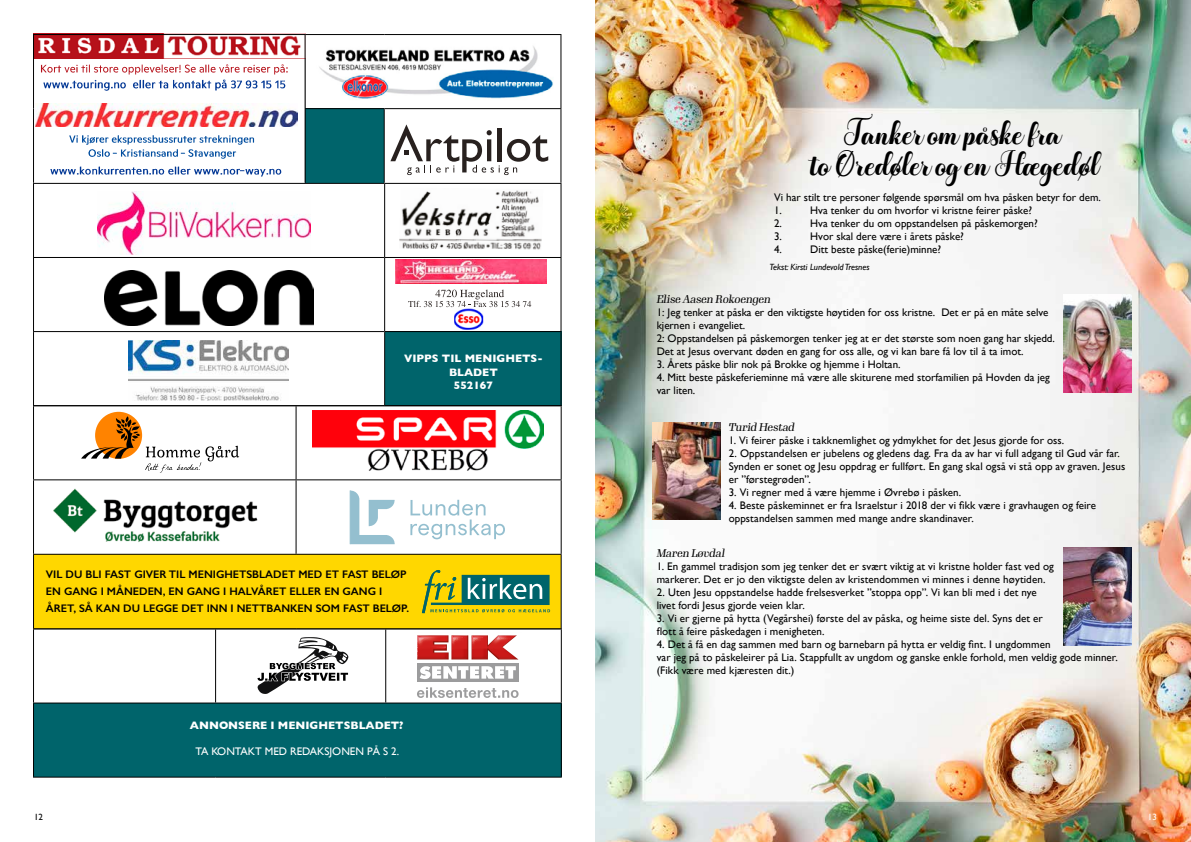
<style>
.page{position:relative;width:1191px;height:842px;background:#fff}
.page>*{position:absolute;margin:0;border:0;box-sizing:border-box;transform-origin:0 0}
.t1{font:25.4px/30.5px "The Humble Script";color:#000;text-align:center}
.t2{font:11px/13px "Gill Sans";color:#000}
.t3{font:600 11px/17px "Gill Sans";color:#000}
.t4{font:700 11px/13.2px "Gill Sans";color:#fff;text-align:center}
.t5{font:italic 11px "Gimlet Display";letter-spacing:-.01em;color:#000}
.t6{font:11px "Gill Sans";color:#fff}
.t7{font:italic 9px "Gill Sans";color:#000}
.t8{font:9px "Gill Sans";color:#000}
.t9{font:9px "Gill Sans";color:#fff}
</style>
<div class="page">
<img style="left:595px;top:0;width:596px;height:842px">
<svg style="left:81px;top:412px;width:158px;height:59px"></svg>
<div style="left:33px;top:704px;width:528px;height:73px;background:#00646b"></div>
<div style="left:305px;top:108px;width:78px;height:75px;background:#00646b"></div>
<div style="left:385px;top:331px;width:176px;height:75px;background:#00646b"></div>
<svg style="left:34px;top:82px;width:270px;height:101px"></svg>
<img style="left:35px;top:103px;width:262px;height:24px">
<img style="left:70px;top:131px;width:234px;height:14px">
<img style="left:89px;top:145px;width:24px;height:14px">
<img style="left:113px;top:145px;width:68px;height:14px">
<img style="left:181px;top:145px;width:7px;height:14px">
<img style="left:188px;top:145px;width:55px;height:14px">
<img style="left:34px;top:35px;width:270px;height:24px">
<img style="left:41px;top:64px;width:247px;height:11px">
<img style="left:44px;top:79px;width:246px;height:12px">
<img style="left:50px;top:162px;width:238px;height:15px">
<img style="left:240px;top:162px;width:10px;height:15px">
<hr style="left:33px;top:629px;width:1px;height:73px;background:#000">
<hr style="left:215px;top:629px;width:1px;height:73px;background:#000">
<hr style="left:386px;top:628px;width:176px;height:1px;background:#000">
<hr style="left:385px;top:629px;width:1px;height:73px;background:#000">
<hr style="left:561px;top:629px;width:1px;height:73px;background:#000">
<hr style="left:33px;top:702px;width:183px;height:1px;background:#000">
<hr style="left:33px;top:703px;width:1px;height:74px;background:#000">
<hr style="left:216px;top:702px;width:170px;height:1px;background:#000">
<hr style="left:386px;top:702px;width:176px;height:1px;background:#000">
<hr style="left:561px;top:703px;width:1px;height:74px;background:#000">
<hr style="left:33px;top:777px;width:183px;height:1px;background:#000">
<hr style="left:216px;top:777px;width:170px;height:1px;background:#000">
<hr style="left:386px;top:777px;width:176px;height:1px;background:#000">
<div style="left:417px;top:663px;width:102px;height:18px;background:#9c9c9d"></div>
<svg style="left:417px;top:635px;width:102px;height:44px"></svg>
<svg style="left:417px;top:687px;width:101px;height:11px"></svg>
<svg style="left:257px;top:637px;width:91px;height:57px"></svg>
<div style="left:34px;top:554px;width:527px;height:75px;background:#ffd700"></div>
<hr style="left:33px;top:406px;width:1px;height:73px;background:#000">
<hr style="left:295px;top:406px;width:1px;height:73px;background:#000">
<hr style="left:560px;top:406px;width:1px;height:73px;background:#000">
<hr style="left:33px;top:479px;width:263px;height:1px;background:#000">
<hr style="left:33px;top:480px;width:1px;height:74px;background:#000">
<hr style="left:296px;top:479px;width:265px;height:1px;background:#000">
<hr style="left:33px;top:554px;width:263px;height:1px;background:#000">
<hr style="left:33px;top:555px;width:1px;height:73px;background:#000">
<hr style="left:296px;top:554px;width:265px;height:1px;background:#000">
<hr style="left:560px;top:555px;width:1px;height:73px;background:#000">
<hr style="left:33px;top:628px;width:263px;height:1px;background:#000">
<hr style="left:296px;top:628px;width:265px;height:1px;background:#000">
<img style="left:313px;top:411px;width:230px;height:60px">
<img style="left:98px;top:191px;width:212px;height:63px">
<hr style="left:33px;top:183px;width:352px;height:1px;background:#000">
<hr style="left:33px;top:184px;width:1px;height:73px;background:#000">
<hr style="left:385px;top:183px;width:176px;height:1px;background:#000">
<hr style="left:384px;top:184px;width:1px;height:73px;background:#000">
<hr style="left:560px;top:184px;width:1px;height:73px;background:#000">
<hr style="left:33px;top:257px;width:352px;height:1px;background:#000">
<hr style="left:33px;top:258px;width:1px;height:73px;background:#000">
<hr style="left:385px;top:257px;width:176px;height:1px;background:#000">
<hr style="left:384px;top:258px;width:1px;height:73px;background:#000">
<hr style="left:560px;top:258px;width:1px;height:73px;background:#000">
<hr style="left:33px;top:331px;width:352px;height:1px;background:#000">
<hr style="left:33px;top:332px;width:1px;height:73px;background:#000">
<hr style="left:385px;top:331px;width:176px;height:1px;background:#000">
<hr style="left:384px;top:332px;width:1px;height:73px;background:#000">
<hr style="left:560px;top:332px;width:1px;height:73px;background:#000">
<hr style="left:33px;top:405px;width:352px;height:1px;background:#000">
<hr style="left:385px;top:405px;width:176px;height:1px;background:#000">
<img style="left:129px;top:340px;width:160px;height:60px">
<img style="left:396px;top:260px;width:150px;height:23px">
<svg style="left:408px;top:290px;width:123px;height:17px"></svg>
<img style="left:454px;top:308px;width:29px;height:22px">
<img style="left:105px;top:270px;width:208px;height:55px">
<hr style="left:33px;top:34px;width:272px;height:1px;background:#000">
<hr style="left:33px;top:35px;width:1px;height:74px;background:#000">
<hr style="left:305px;top:34px;width:79px;height:1px;background:#000">
<hr style="left:304px;top:35px;width:1px;height:73px;background:#000">
<hr style="left:384px;top:34px;width:177px;height:1px;background:#000">
<hr style="left:560px;top:35px;width:1px;height:73px;background:#000">
<hr style="left:33px;top:109px;width:1px;height:74px;background:#000">
<hr style="left:304px;top:108px;width:80px;height:1px;background:#000">
<hr style="left:304px;top:109px;width:1px;height:74px;background:#000">
<hr style="left:384px;top:108px;width:177px;height:1px;background:#000">
<hr style="left:384px;top:109px;width:1px;height:74px;background:#000">
<hr style="left:560px;top:109px;width:1px;height:74px;background:#000">
<img style="left:399px;top:190px;width:143px;height:60px">
<svg style="left:351px;top:121px;width:211px;height:62px"></svg>
<img style="left:319px;top:46px;width:234px;height:53px">
<svg style="left:34px;top:480px;width:527px;height:74px"></svg>
<svg style="left:422px;top:570px;width:128px;height:43px"></svg>
<img style="left:1063px;top:295px;width:68px;height:97px">
<img style="left:652px;top:422px;width:68px;height:97px">
<img style="left:1063px;top:548px;width:68px;height:97px">
<h1 class="t1" style="left:811px;top:119px;width:290px">Tanker om påske fra<br>to Øredøler og en Hægedøl</h1>
<p class="t2" style="left:774px;top:190px;width:328px">Vi har stilt tre personer følgende spørsmål om hva påsken betyr for dem.<br>1.</p>
<p class="t2" style="left:810px;top:203px;width:223px">Hva tenker du om hvorfor vi kristne feirer påske?</p>
<p class="t2" style="left:774px;top:216px;width:9px">2.</p>
<p class="t2" style="left:810px;top:216px;width:229px">Hva tenker du om oppstandelsen på påskemorgen?</p>
<p class="t2" style="left:774px;top:229px;width:9px">3.</p>
<p class="t2" style="left:810px;top:229px;width:155px">Hvor skal dere være i årets påske?</p>
<p class="t2" style="left:774px;top:242px;width:9px">4.</p>
<p class="t2" style="left:810px;top:242px;width:132px">Ditt beste påske(ferie)minne?</p>
<p class="t4" style="left:404px;top:352px;width:140px">VIPPS TIL MENIGHETS-<br>BLADET<br>552167</p>
<p class="t3" style="left:46px;top:566px;width:365px">VIL DU BLI FAST GIVER TIL MENIGHETSBLADET MED ET FAST BELØP<br>EN GANG I MÅNEDEN, EN GANG I HALVÅRET ELLER EN GANG I<br>ÅRET, SÅ KAN DU LEGGE DET INN I NETTBANKEN SOM FAST BELØP.</p>
<p class="t4" style="left:190px;top:718px;width:215px">ANNONSERE I MENIGHETSBLADET?</p>
<p class="t6" style="left:195px;top:745px;width:205px">TA KONTAKT MED REDAKSJONEN PÅ S 2.</p>
<p class="t7" style="left:769px;top:262px;width:102px">Tekst: Kirsti Lundevold Tresnes</p>
<p class="t5" style="left:656px;top:292px;width:116px">Elise Aasen Rokoengen</p>
<p class="t2" style="left:656px;top:306px;width:400px">1: Jeg tenker at påska er den viktigste høytiden for oss kristne. Det er på en måte selve kjernen i evangeliet.<br>2: Oppstandelsen på påskemorgen tenker jeg at er det største som noen gang har skjedd.<br>Det at Jesus overvant døden en gang for oss alle, og vi kan bare få lov til å ta imot.</p>
<p class="t2" style="left:656px;top:358px;width:245px">3. Årets påske blir nok på Brokke og hjemme i Holtan.</p>
<p class="t2" style="left:656px;top:371px;width:395px">4. Mitt beste påskeferieminne må være alle skiturene med storfamilien på Hovden da jeg var liten.</p>
<p class="t5" style="left:728px;top:419px;width:68px">Turid Hestad</p>
<p class="t2" style="left:728px;top:433px;width:337px">1. Vi feirer påske i takknemlighet og ydmykhet for det Jesus gjorde for oss.</p>
<p class="t2" style="left:728px;top:446px;width:398px">2. Oppstandelsen er jubelens og gledens dag. Fra da av har vi full adgang til Gud vår far.<br>Synden er sonet og Jesu oppdrag er fullført. En gang skal også vi stå opp av graven. Jesus er ”førstegrøden”.</p>
<p class="t2" style="left:728px;top:485px;width:234px">3. Vi regner med å være hjemme i Øvrebø i påsken.</p>
<p class="t2" style="left:728px;top:498px;width:369px">4. Beste påskeminnet er fra Israelstur i 2018 der vi fikk være i gravhaugen og feire oppstandelsen sammen med mange andre skandinaver.</p>
<p class="t5" style="left:656px;top:545px;width:70px">Maren Løvdal</p>
<p class="t2" style="left:656px;top:559px;width:399px">1. En gammel tradisjon som jeg tenker det er svært viktig at vi kristne holder fast ved og markerer. Det er jo den viktigste delen av kristendommen vi minnes i denne høytiden.</p>
<p class="t2" style="left:656px;top:585px;width:381px">2. Uten Jesu oppstandelse hadde frelsesverket ”stoppa opp”. Vi kan bli med i det nye livet fordi Jesus gjorde veien klar.</p>
<p class="t2" style="left:656px;top:611px;width:388px">3. Vi er gjerne på hytta (Vegårshei) første del av påska, og heime siste del. Syns det er flott å feire påskedagen i menigheten.</p>
<p class="t2" style="left:656px;top:637px;width:463px">4. Det å få en dag sammen med barn og barnebarn på hytta er veldig fint. I ungdommen<br>var jeg på to påskeleirer på Lia. Stappfullt av ungdom og ganske enkle forhold, men veldig gode minner. (Fikk være med kjæresten dit.)</p>
<p class="t8" style="left:34px;top:812px;width:10px">12</p>
<p class="t9" style="left:1148px;top:812px;width:10px">13</p>
</div>
